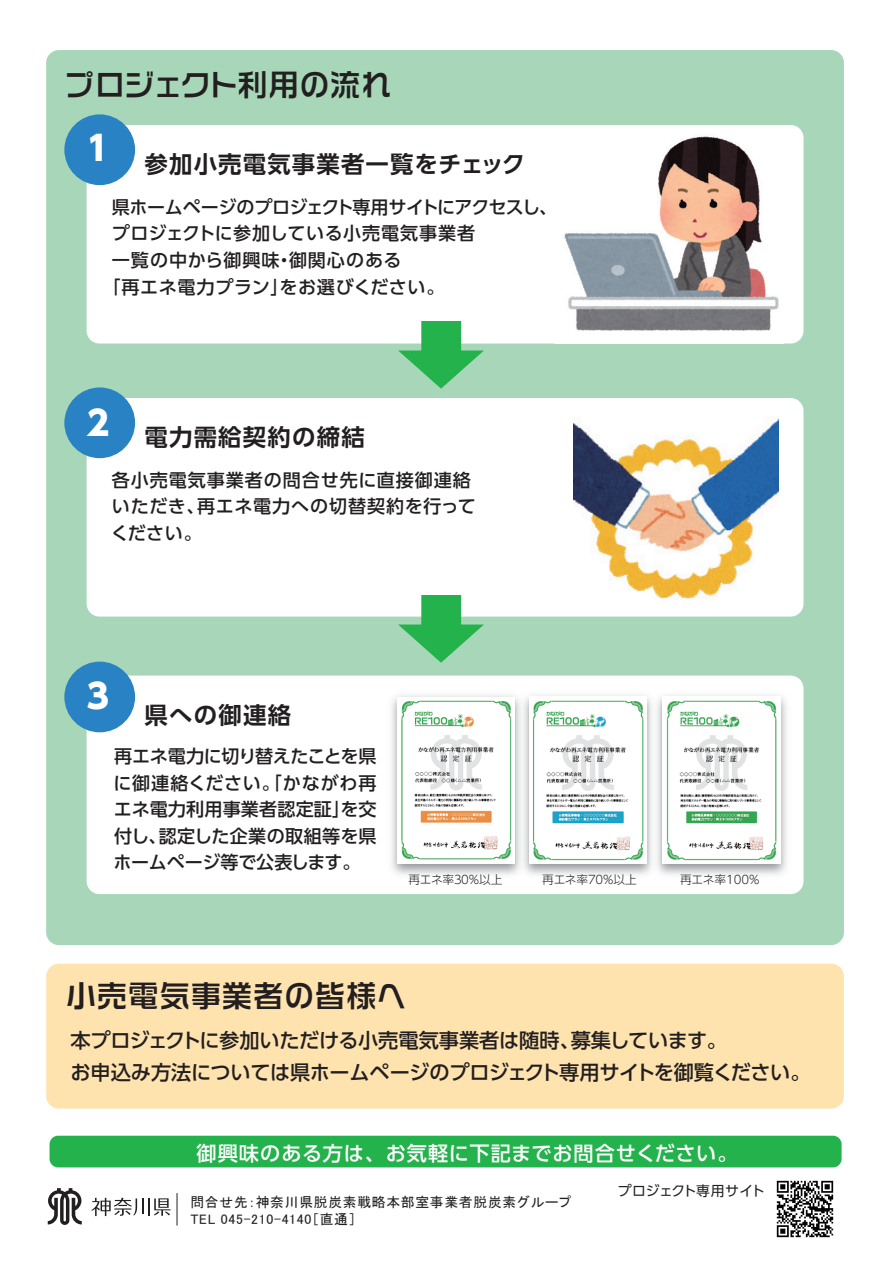
<style>
.page{position:relative;width:893px;height:1263px;background:#fff}
.page>*{position:absolute;margin:0;border:0;box-sizing:border-box;transform-origin:0 0}
.t1{font:800 33.75px "UD Shin Go Pro";color:#fff}
.t2{font:700 29.7px "Logo G Std";letter-spacing:.01em;color:#231f20}
.t3{font:700 29.7px "Logo G Std";letter-spacing:.04em;color:#231f20}
.t4{font:700 23.4px "UD Shin Go Pro De";letter-spacing:.05em;color:#231f20}
.t5{font:500 20.25px/32px "UD Shin Go Pro";letter-spacing:-.02em;color:#231f20}
.t6{font:500 20.25px "UD Shin Go Pro";letter-spacing:.035em;color:#fff}
.t7{font:500 18px/26.5px "UD Shin Go Pro";letter-spacing:.02em;color:#231f20;text-align:justify}
.t8{font:500 18px/26.5px "UD Shin Go Pro";letter-spacing:.05em;color:#231f20}
.t9{font:500 18px "UD Shin Go Pro";letter-spacing:-.03em;color:#231f20}
.t10{font:13.8px/17px "MS P Gothic";letter-spacing:.05em;color:#231f20}
.t11{font:13.8px "UD Shin Go Pro";letter-spacing:-.015em;color:#231f20}
.t12{font:300 11.7px "UD Shin Go Pro";letter-spacing:-.02em;color:#231f20}
</style>
<div class="page">
<div style="left:46px;top:50px;width:798px;height:895px;background:#a7d7b8;border-radius:13px"></div>
<div style="left:46px;top:964px;width:798px;height:145px;background:#fee3af;border-radius:13px"></div>
<div style="left:87px;top:125px;width:716px;height:219px;background:#fff;border-radius:13px"></div>
<div style="left:87px;top:398px;width:716px;height:219px;background:#fff;border-radius:13px"></div>
<div style="left:87px;top:675px;width:716px;height:219px;background:#fff;border-radius:13px"></div>
<svg style="left:48px;top:1188px;width:34px;height:37px"></svg>
<svg style="left:91px;top:1197px;width:79px;height:19px"></svg>
<hr style="left:177px;top:1193px;width:1px;height:32px;background:#231f20">
<img style="left:391px;top:695px;width:126px;height:180px">
<img style="left:397px;top:697px;width:118px;height:166px">
<img style="left:527px;top:695px;width:123px;height:180px">
<img style="left:529px;top:697px;width:118px;height:166px">
<img style="left:660px;top:695px;width:127px;height:180px">
<img style="left:662px;top:697px;width:118px;height:166px">
<img style="left:776px;top:1180px;width:58px;height:58px">
<img style="left:564px;top:136px;width:215px;height:195px">
<img style="left:573px;top:418px;width:206px;height:182px">
<div style="left:50px;top:1136px;width:792px;height:31px;background:#23b24b;border-radius:9px"></div>
<div style="left:64px;top:114px;width:71px;height:71px;background:#2882c4;border-radius:50%"></div>
<div style="left:64px;top:387px;width:71px;height:71px;background:#2882c4;border-radius:50%"></div>
<div style="left:64px;top:662px;width:71px;height:70px;background:#2882c4;border-radius:50%"></div>
<svg style="left:398px;top:321px;width:86px;height:68px"></svg>
<svg style="left:398px;top:595px;width:86px;height:68px"></svg>
<h2 class="t2" style="left:65px;top:64px;width:329px">プロジェクト利用の流れ</h2>
<h1 class="t1" style="left:87px;top:121px;width:24px">1</h1>
<p class="t4" style="left:145px;top:145px;width:382px">参加小売電気事業者一覧をチェック</p>
<p class="t9" style="left:112px;top:192px;width:447px">県ホームページのプロジェクト専用サイトにアクセスし、</p>
<p class="t7" style="left:112px;top:220px;width:365px">プロジェクトに参加している小売電気事業者</p>
<p class="t8" style="left:112px;top:246px;width:291px">一覧の中から御興味・御関心のある</p>
<p class="t7" style="left:103px;top:273px;width:343px">「再エネ電力プラン」をお選びください。</p>
<h1 class="t1" style="left:87px;top:396px;width:24px">2</h1>
<p class="t4" style="left:145px;top:418px;width:222px">電力需給契約の締結</p>
<p class="t8" style="left:111px;top:466px;width:367px">各小売電気事業者の問合せ先に直接御連絡いただき、再エネ電力への切替契約を行ってください。</p>
<h1 class="t1" style="left:87px;top:669px;width:24px">3</h1>
<p class="t4" style="left:145px;top:696px;width:148px">県への御連絡</p>
<p class="t7" style="left:114px;top:742px;width:264px">再エネ電力に切り替えたことを県に御連絡ください。「かながわ再エネ電力利用事業者認定証」を交付し、認定した企業の取組等を県ホームページ等で公表します。</p>
<p class="t12" style="left:408px;top:870px;width:96px">再エネ率３０％以上</p>
<p class="t12" style="left:542px;top:870px;width:96px">再エネ率7０％以上</p>
<p class="t12" style="left:680px;top:870px;width:82px">再エネ率100％</p>
<h2 class="t3" style="left:66px;top:975px;width:342px">小売電気事業者の皆様へ</h2>
<p class="t5" style="left:70px;top:1024px;width:742px">本プロジェクトに参加いただける小売電気事業者は随時、募集しています。<br>お申込み方法については県ホームページのプロジェクト専用サイトを御覧ください。</p>
<p class="t6" style="left:197px;top:1136px;width:543px">御興味のある方は、お気軽に下記までお問合せください。</p>
<p class="t10" style="left:190px;top:1193px;width:382px">問合せ先 ： 神奈川県脱炭素戦略本部室事業者脱炭素グループ<br>TEL 045-210-4140［直通］</p>
<p class="t11" style="left:618px;top:1179px;width:148px">プロジェクト専用サイト</p>
</div>
